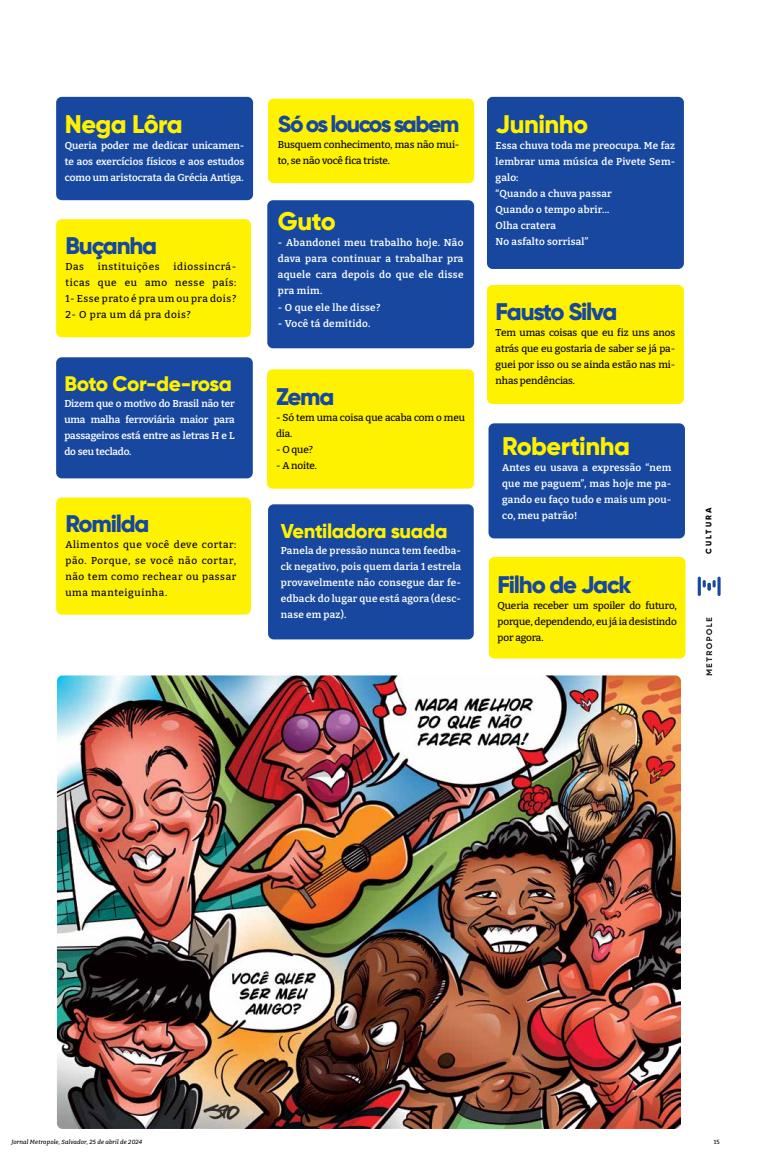
<style>
.page{position:relative;width:766px;height:1163px;background:#fff}
.page>*{position:absolute;margin:0;border:0;box-sizing:border-box;transform-origin:0 0}
.t1{font:800 25.5px "Gilroy";letter-spacing:-.02em;color:#fff200}
.t2{font:800 24px "Gilroy";letter-spacing:-.05em;color:#17479e}
.t3{font:800 23px "Gilroy";letter-spacing:-.07em;color:#17479e}
.t4{font:800 21px "Gilroy";letter-spacing:-.03em;color:#fff200}
.t5{font:800 20px "Gilroy";letter-spacing:-.02em;color:#fff200}
.t6{font:600 10px/16px "Bitter";letter-spacing:.02em;color:#fff;text-align:justify}
.t7{font:500 10px/16px "Bitter";letter-spacing:-.01em;color:#000;text-align:justify}
.t8{font:500 10px "Bitter";letter-spacing:.06em;color:#000}
.t9{font:800 8px "Gilroy";letter-spacing:.26em;color:#000}
.t10{font:italic 500 6px "Bitter";letter-spacing:.02em;color:#000}
.t11{font:500 6px "Bitter";color:#000}
</style>
<div class="page">
<div style="left:267px;top:369px;width:207px;height:119px;background:#fff200;border-radius:6px"></div>
<div style="left:487px;top:285px;width:196px;height:119px;background:#fff200;border-radius:6px"></div>
<div style="left:487px;top:97px;width:196px;height:172px;background:#17479e;border-radius:6px"></div>
<div style="left:56px;top:97px;width:197px;height:103px;background:#17479e;border-radius:6px"></div>
<div style="left:268px;top:504px;width:205px;height:135px;background:#17479e;border-radius:6px"></div>
<div style="left:56px;top:219px;width:195px;height:118px;background:#fff200;border-radius:6px"></div>
<div style="left:56px;top:497px;width:195px;height:117px;background:#fff200;border-radius:6px"></div>
<div style="left:268px;top:99px;width:206px;height:84px;background:#fff200;border-radius:6px"></div>
<div style="left:56px;top:357px;width:197px;height:121px;background:#17479e;border-radius:6px"></div>
<div style="left:488px;top:423px;width:196px;height:115px;background:#17479e;border-radius:6px"></div>
<div style="left:267px;top:200px;width:207px;height:148px;background:#17479e;border-radius:6px"></div>
<svg style="left:706px;top:617px;width:6px;height:58px"></svg>
<hr style="left:697px;top:576px;width:3px;height:20px;background:#17479e;border-radius:2px">
<hr style="left:717px;top:576px;width:3px;height:20px;background:#17479e;border-radius:2px">
<svg style="left:702px;top:580px;width:13px;height:10px"></svg>
<div style="left:488px;top:557px;width:197px;height:101px;background:#fff200;border-radius:6px"></div>
<img style="left:57px;top:675px;width:623px;height:453px">
<h1 class="t1" style="left:65px;top:108px;width:119px">Nega Lôra</h1>
<p class="t6" style="left:65px;top:137px;width:181px">Queria poder me dedicar unicamen&shy;te aos exercícios físicos e aos estudos como um aristocrata da Grécia Antiga.</p>
<h2 class="t2" style="left:65px;top:230px;width:93px">Buçanha</h2>
<p class="t7" style="left:65px;top:258px;width:20px">Das</p>
<p class="t8" style="left:98px;top:260px;width:63px">instituições</p>
<p class="t7" style="left:65px;top:258px;width:172px;text-indent:108px">idiossincrá&shy;ticas que eu amo nesse país:<br>1- Esse prato é pra um ou pra dois?<br>2- O pra um dá pra dois?</p>
<h3 class="t4" style="left:64px;top:370px;width:169px">Boto Cor-de-rosa</h3>
<p class="t6" style="left:64px;top:395px;width:172px">Dizem que o motivo do Brasil não ter uma malha ferroviária maior para passageiros está entre as letras H e L do seu teclado.</p>
<h2 class="t2" style="left:65px;top:508px;width:85px">Romilda</h2>
<p class="t7" style="left:65px;top:536px;width:172px">Alimentos que você deve cortar: pão. Porque, se você não cortar, não tem como rechear ou passar uma manteiguinha.</p>
<h3 class="t3" style="left:278px;top:110px;width:183px">Só os loucos sabem</h3>
<p class="t7" style="left:278px;top:137px;width:183px">Busquem conhecimento, mas não mui&shy;to, se não você fica triste.</p>
<h1 class="t1" style="left:278px;top:205px;width:59px">Guto</h1>
<p class="t6" style="left:278px;top:235px;width:187px">- Abandonei meu trabalho hoje. Não dava para continuar a trabalhar pra aquele cara depois do que ele disse pra mim.</p>
<p class="t6" style="left:278px;top:299px;width:104px">- O que ele lhe disse?</p>
<p class="t6" style="left:278px;top:315px;width:94px">- Você tá demitido.</p>
<h2 class="t2" style="left:276px;top:381px;width:60px">Zema</h2>
<p class="t7" style="left:276px;top:409px;width:190px">- Só tem uma coisa que acaba com o meu dia.</p>
<p class="t7" style="left:276px;top:441px;width:38px">- O que?</p>
<p class="t7" style="left:276px;top:457px;width:43px">- A noite.</p>
<h3 class="t5" style="left:281px;top:518px;width:168px">Ventiladora suada</h3>
<p class="t6" style="left:281px;top:542px;width:182px">Panela de pressão nunca tem feedba&shy;ck negativo, pois quem daria 1 estrela provavelmente não consegue dar fe&shy;edback do lugar que está agora (desc&shy;nase em paz).</p>
<h1 class="t1" style="left:495px;top:108px;width:94px">Juninho</h1>
<p class="t6" style="left:495px;top:137px;width:181px;text-align:left">Essa chuva toda me preocupa. Me faz lembrar uma música de Pivete Sem&shy;galo:<br>“Quando a chuva passar<br>Quando o tempo abrir...<br>Olha cratera<br>No asfalto sorrisal”</p>
<h2 class="t2" style="left:495px;top:296px;width:123px">Fausto Silva</h2>
<p class="t7" style="left:495px;top:324px;width:181px">Tem umas coisas que eu fiz uns anos atrás que eu gostaria de saber se já pa&shy;guei por isso ou se ainda estão nas mi&shy;nhas pendências.</p>
<h1 class="t1" style="left:502px;top:430px;width:129px">Robertinha</h1>
<p class="t6" style="left:502px;top:459px;width:171px">Antes eu usava a expressão “nem que me paguem”, mas hoje me pa&shy;gando eu faço tudo e mais um pou&shy;co, meu patrão!</p>
<h2 class="t2" style="left:497px;top:569px;width:135px">Filho de Jack</h2>
<p class="t7" style="left:497px;top:597px;width:181px">Queria receber um spoiler do futuro, porque, dependendo, eu já ia desistindo por agora.</p>
<p class="t9" style="left:703px;top:554px;width:48px;rotate:-90deg">CULTURA</p>
<p class="t10" style="left:11px;top:1137px;width:132px">Jornal Metropole, Salvador, 25 de abril de 2024</p>
<p class="t11" style="left:713px;top:1137px;width:7px">15</p>
</div>
